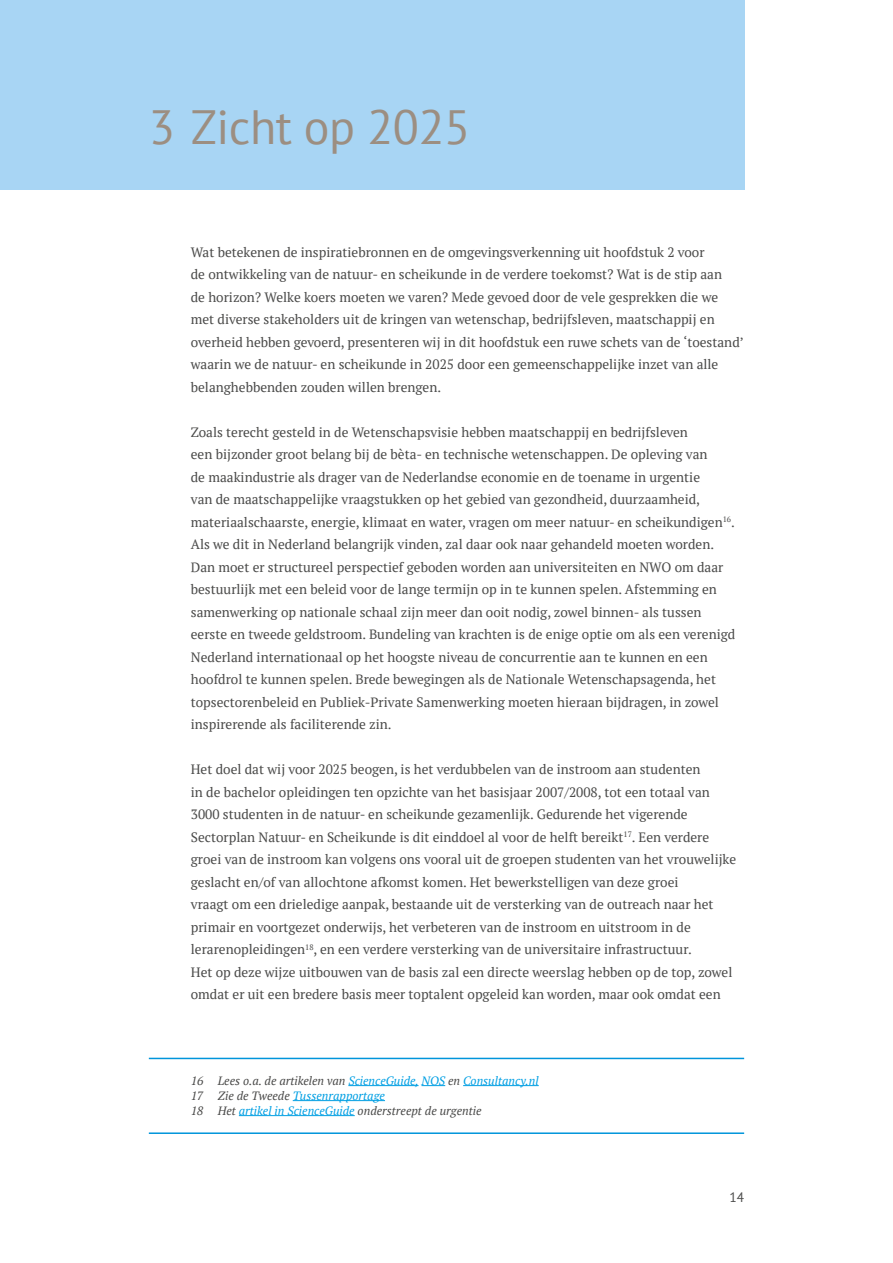
<style>
.page{position:relative;width:893px;height:1263px;background:#fff}
.page>*{position:absolute;margin:0;border:0;box-sizing:border-box;transform-origin:0 0}
.t1{font:48px "PT Sans";letter-spacing:-.01em;color:#9c8e81}
.t2{font:13.5px/22.5px "PT Serif";color:#4a4a49}
.t3{font:13.5px "PT Sans";color:#4a4a49}
.t4{font:italic 12px/15px "PT Serif";color:#009fe3}
.s1{color:#4a4a49}
</style>
<div class="page">
<div style="left:0;top:0;width:744px;height:189px;background:#a8d5f4"></div>
<hr style="left:149px;top:1058px;width:595px;height:1px;background:#0095db">
<hr style="left:348px;top:1085px;width:71px;height:1px;background:#009fe3">
<svg style="left:421px;top:1085px;width:24px;height:1px"></svg>
<hr style="left:463px;top:1085px;width:76px;height:1px;background:#009fe3">
<hr style="left:293px;top:1100px;width:92px;height:1px;background:#009fe3">
<hr style="left:239px;top:1115px;width:116px;height:1px;background:#009fe3">
<hr style="left:149px;top:1132px;width:595px;height:2px;background:#0095db">
<h1 class="t1" style="left:149px;top:96px;width:323px">3 Zicht op 2025</h1>
<p class="t2" style="left:191px;top:240px;width:554px">Wat betekenen de inspiratiebronnen en de omgevingsverkenning uit hoofdstuk 2 voor<br>de ontwikkeling van de natuur- en scheikunde in de verdere toekomst? Wat is de stip aan<br>de horizon? Welke koers moeten we varen? Mede gevoed door de vele gesprekken die we met diverse stakeholders uit de kringen van wetenschap, bedrijfsleven, maatschappij en overheid hebben gevoerd, presenteren wij in dit hoofdstuk een ruwe schets van de ‘toestand’ waarin we de natuur- en scheikunde in 2025 door een gemeenschappelijke inzet van alle belanghebbenden zouden willen brengen.</p>
<p class="t2" style="left:191px;top:420px;width:546px">Zoals terecht gesteld in de Wetenschapsvisie hebben maatschappij en bedrijfsleven<br>een bijzonder groot belang bij de bèta- en technische wetenschappen. De opleving van<br>de maakindustrie als drager van de Nederlandse economie en de toename in urgentie<br>van de maatschappelijke vraagstukken op het gebied van gezondheid, duurzaamheid, materiaalschaarste, energie, klimaat en water, vragen om meer natuur- en scheikundigen<sup>16</sup>.<br>Als we dit in Nederland belangrijk vinden, zal daar ook naar gehandeld moeten worden.<br>Dan moet er structureel perspectief geboden worden aan universiteiten en NWO om daar bestuurlijk met een beleid voor de lange termijn op in te kunnen spelen. Afstemming en samenwerking op nationale schaal zijn meer dan ooit nodig, zowel binnen- als tussen eerste en tweede geldstroom. Bundeling van krachten is de enige optie om als een verenigd Nederland internationaal op het hoogste niveau de concurrentie aan te kunnen en een hoofdrol te kunnen spelen. Brede bewegingen als de Nationale Wetenschapsagenda, het topsectorenbeleid en Publiek-Private Samenwerking moeten hieraan bijdragen, in zowel inspirerende als faciliterende zin.</p>
<p class="t2" style="left:191px;top:758px;width:547px">Het doel dat wij voor 2025 beogen, is het verdubbelen van de instroom aan studenten<br>in de bachelor opleidingen ten opzichte van het basisjaar 2007/2008, tot een totaal van 3000 studenten in de natuur- en scheikunde gezamenlijk. Gedurende het vigerende Sectorplan Natuur- en Scheikunde is dit einddoel al voor de helft bereikt<sup>17</sup>. Een verdere groei van de instroom kan volgens ons vooral uit de groepen studenten van het vrouwelijke geslacht en/of van allochtone afkomst komen. Het bewerkstelligen van deze groei<br>vraagt om een drieledige aanpak, bestaande uit de versterking van de outreach naar het primair en voortgezet onderwijs, het verbeteren van de instroom en uitstroom in de lerarenopleidingen<sup>18</sup>, en een verdere versterking van de universitaire infrastructuur.<br>Het op deze wijze uitbouwen van de basis zal een directe weerslag hebben op de top, zowel omdat er uit een bredere basis meer toptalent opgeleid kan worden, maar ook omdat een</p>
<p class="t4" style="left:191px;top:1073px;width:349px"><span class="s1">16 Lees o.a. de artikelen van</span> ScienceGuide, NOS <span class="s1">en</span> Consultancy.nl<br><span class="s1">17 Zie de Tweede</span> Tussenrapportage<br><span class="s1">18 Het</span> artikel in ScienceGuide <span class="s1">onderstreept de urgentie</span></p>
<p class="t3" style="left:729px;top:1188px;width:16px">14</p>
</div>
